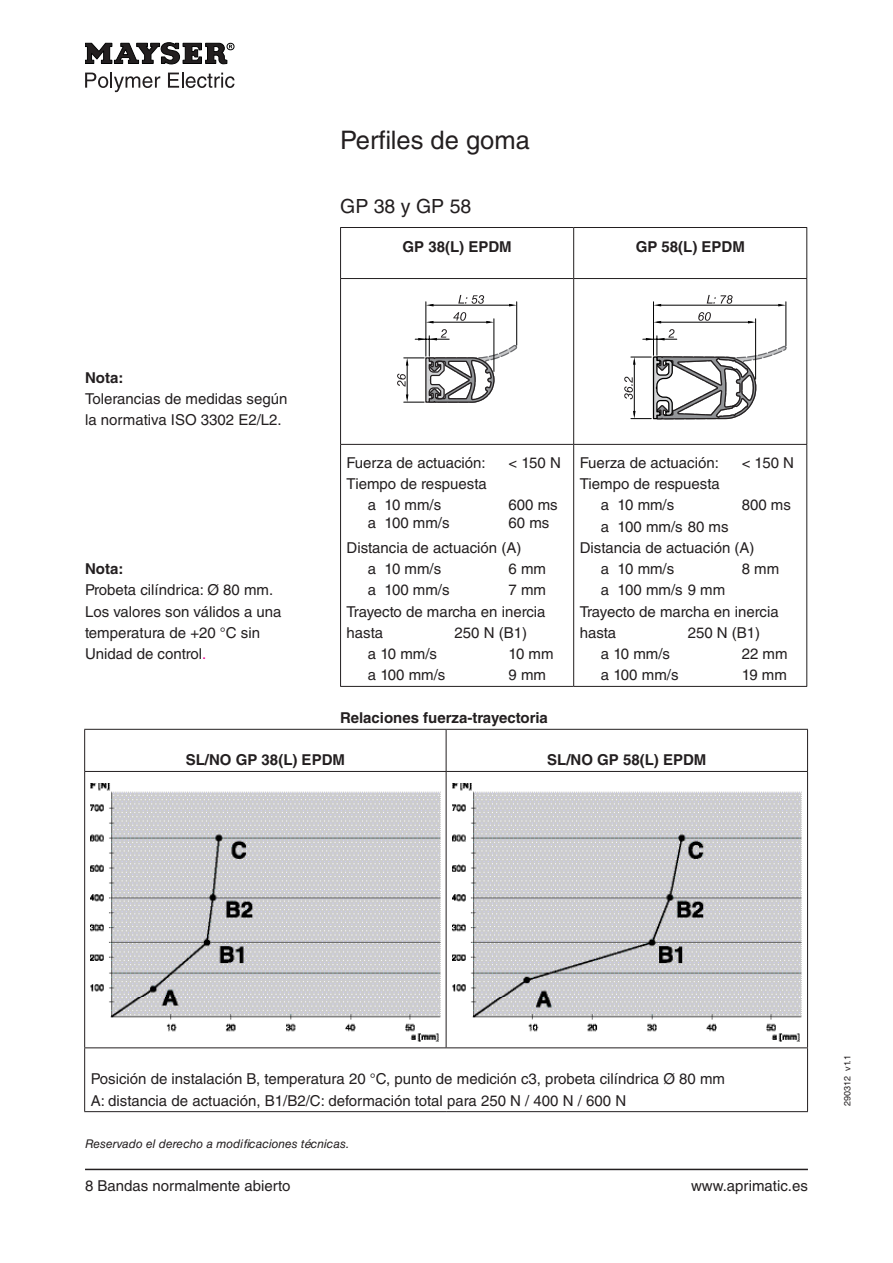
<style>
.page{position:relative;width:893px;height:1263px;background:#fff}
.page>*{position:absolute;margin:0;border:0;box-sizing:border-box;transform-origin:0 0}
.t1{font:25.5px "Helvetica LT Std";color:#231f20}
.t2{font:19.5px "Helvetica LT Std";color:#231f20}
.t3{font:15px/21.3px "Helvetica LT Std";color:#231f20}
.t4{font:700 15px "Helvetica LT Std";color:#231f20}
.t5{font:italic 12px "Helvetica LT Std";color:#231f20}
.t6{font:9px "Helvetica LT Std";color:#231f20}
.s1{color:#ed028c}
</style>
<div class="page">
<hr style="left:85px;top:1169px;width:723px;height:1px;background:#231f20">
<svg style="left:85px;top:43px;width:150px;height:21px"></svg>
<svg style="left:85px;top:73px;width:75px;height:19px"></svg>
<svg style="left:168px;top:73px;width:67px;height:15px"></svg>
<hr style="left:340px;top:227px;width:234px;height:1px;background:#231f20">
<hr style="left:340px;top:228px;width:1px;height:50px;background:#231f20">
<hr style="left:574px;top:227px;width:233px;height:1px;background:#231f20">
<hr style="left:573px;top:228px;width:1px;height:50px;background:#231f20">
<hr style="left:806px;top:228px;width:1px;height:50px;background:#231f20">
<hr style="left:340px;top:278px;width:234px;height:1px;background:#231f20">
<hr style="left:340px;top:279px;width:1px;height:165px;background:#231f20">
<hr style="left:574px;top:278px;width:233px;height:1px;background:#231f20">
<hr style="left:573px;top:279px;width:1px;height:165px;background:#231f20">
<hr style="left:806px;top:279px;width:1px;height:165px;background:#231f20">
<hr style="left:340px;top:444px;width:234px;height:1px;background:#231f20">
<hr style="left:340px;top:445px;width:1px;height:241px;background:#231f20">
<hr style="left:574px;top:444px;width:233px;height:1px;background:#231f20">
<hr style="left:573px;top:445px;width:1px;height:241px;background:#231f20">
<hr style="left:806px;top:445px;width:1px;height:241px;background:#231f20">
<hr style="left:340px;top:686px;width:234px;height:1px;background:#231f20">
<hr style="left:574px;top:686px;width:233px;height:1px;background:#231f20">
<hr style="left:426px;top:302px;width:1px;height:54px;background:#000">
<hr style="left:494px;top:319px;width:1px;height:52px;background:#000">
<hr style="left:430px;top:322px;width:60px;height:1px;background:#000">
<svg style="left:486px;top:321px;width:8px;height:2px"></svg>
<svg style="left:453px;top:312px;width:13px;height:9px"></svg>
<hr style="left:516px;top:302px;width:1px;height:43px;background:#000">
<hr style="left:430px;top:305px;width:82px;height:1px;background:#000">
<svg style="left:509px;top:304px;width:8px;height:2px"></svg>
<svg style="left:458px;top:295px;width:26px;height:9px"></svg>
<svg style="left:397px;top:329px;width:120px;height:74px"></svg>
<hr style="left:653px;top:302px;width:1px;height:53px;background:#000">
<hr style="left:755px;top:319px;width:1px;height:60px;background:#000">
<hr style="left:657px;top:322px;width:95px;height:1px;background:#000">
<svg style="left:698px;top:312px;width:13px;height:9px"></svg>
<hr style="left:786px;top:302px;width:1px;height:44px;background:#000">
<hr style="left:658px;top:305px;width:123px;height:1px;background:#000">
<svg style="left:778px;top:304px;width:8px;height:2px"></svg>
<svg style="left:707px;top:295px;width:26px;height:9px"></svg>
<svg style="left:624px;top:329px;width:162px;height:90px"></svg>
<hr style="left:84px;top:729px;width:362px;height:1px;background:#231f20">
<hr style="left:84px;top:730px;width:1px;height:41px;background:#231f20">
<hr style="left:446px;top:729px;width:362px;height:1px;background:#231f20">
<hr style="left:446px;top:730px;width:1px;height:41px;background:#231f20">
<hr style="left:807px;top:730px;width:1px;height:41px;background:#231f20">
<hr style="left:84px;top:771px;width:362px;height:1px;background:#231f20">
<hr style="left:84px;top:772px;width:1px;height:275px;background:#231f20">
<hr style="left:446px;top:771px;width:362px;height:1px;background:#231f20">
<hr style="left:446px;top:772px;width:1px;height:275px;background:#231f20">
<hr style="left:807px;top:772px;width:1px;height:275px;background:#231f20">
<hr style="left:84px;top:1047px;width:362px;height:1px;background:#231f20">
<hr style="left:84px;top:1048px;width:1px;height:63px;background:#231f20">
<hr style="left:446px;top:1047px;width:362px;height:1px;background:#231f20">
<hr style="left:807px;top:1048px;width:1px;height:63px;background:#231f20">
<hr style="left:84px;top:1111px;width:362px;height:1px;background:#231f20">
<hr style="left:446px;top:1111px;width:362px;height:1px;background:#231f20">
<img style="left:91px;top:783px;width:349px;height:258px">
<img style="left:452px;top:783px;width:350px;height:258px">
<h1 class="t1" style="left:340px;top:125px;width:191px">Perfiles de goma</h1>
<p class="t4" style="left:85px;top:368px;width:40px">Nota:</p>
<p class="t3" style="left:85px;top:388px;width:204px">Tolerancias de medidas según la normativa ISO 3302 E2/L2.</p>
<p class="t4" style="left:85px;top:560px;width:40px">Nota:</p>
<p class="t3" style="left:85px;top:579px;width:198px">Probeta cilíndrica: Ø 80 mm.<br>Los valores son válidos a una temperatura de +20 °C sin<br>Unidad de control<span class="s1">.</span></p>
<h2 class="t2" style="left:340px;top:194px;width:133px">GP 38 y GP 58</h2>
<p class="t4" style="left:402px;top:238px;width:111px">GP 38(L) EPDM</p>
<p class="t4" style="left:636px;top:238px;width:111px">GP 58(L) EPDM</p>
<p class="t3" style="left:347px;top:452px;width:141px">Fuerza de actuación:</p>
<p class="t3" style="left:509px;top:452px;width:54px">&lt; 150 N</p>
<p class="t3" style="left:368px;top:473px;width:120px;text-indent:-21px">Tiempo de respuesta a 10 mm/s</p>
<p class="t3" style="left:509px;top:494px;width:51px">600 ms</p>
<p class="t3" style="left:580px;top:452px;width:141px">Fuerza de actuación:</p>
<p class="t3" style="left:742px;top:452px;width:54px">&lt; 150 N</p>
<p class="t3" style="left:601px;top:473px;width:120px;text-indent:-21px">Tiempo de respuesta a 10 mm/s</p>
<p class="t3" style="left:742px;top:494px;width:51px">800 ms</p>
<p class="t3" style="left:368px;top:512px;width:83px">a 100 mm/s</p>
<p class="t3" style="left:347px;top:511px;width:204px;line-height:24.6px;text-indent:162px">60 ms<br>Distancia de actuación (A)</p>
<p class="t3" style="left:368px;top:558px;width:75px">a 10 mm/s</p>
<p class="t3" style="left:509px;top:558px;width:39px">6 mm</p>
<p class="t3" style="left:368px;top:579px;width:83px">a 100 mm/s</p>
<p class="t3" style="left:347px;top:579px;width:201px;text-align:justify;text-indent:162px">7 mm Trayecto de marcha en inercia hasta</p>
<p class="t3" style="left:455px;top:622px;width:74px">250 N (B1)</p>
<p class="t3" style="left:601px;top:516px;width:129px">a 100 mm/s 80 ms</p>
<p class="t3" style="left:580px;top:537px;width:176px">Distancia de actuación (A)</p>
<p class="t3" style="left:601px;top:558px;width:75px">a 10 mm/s</p>
<p class="t3" style="left:742px;top:558px;width:39px">8 mm</p>
<p class="t3" style="left:580px;top:579px;width:200px;text-indent:21px">a 100 mm/s 9 mm<br>Trayecto de marcha en inercia hasta</p>
<p class="t3" style="left:688px;top:622px;width:74px">250 N (B1)</p>
<p class="t3" style="left:368px;top:643px;width:71px">a 10 mm/s</p>
<p class="t3" style="left:509px;top:643px;width:47px">10 mm</p>
<p class="t3" style="left:368px;top:664px;width:79px">a 100 mm/s</p>
<p class="t3" style="left:509px;top:664px;width:39px">9 mm</p>
<p class="t3" style="left:601px;top:643px;width:71px">a 10 mm/s</p>
<p class="t3" style="left:742px;top:643px;width:47px">22 mm</p>
<p class="t3" style="left:601px;top:664px;width:79px">a 100 mm/s</p>
<p class="t3" style="left:742px;top:664px;width:47px">19 mm</p>
<p class="t4" style="left:340px;top:708px;width:209px">Relaciones fuerza-trayectoria</p>
<p class="t4" style="left:186px;top:751px;width:161px">SL/NO GP 38(L) EPDM</p>
<p class="t4" style="left:547px;top:751px;width:161px">SL/NO GP 58(L) EPDM</p>
<p class="t3" style="left:91px;top:1068px;width:636px">Posición de instalación B, temperatura 20 °C, punto de medición c3, probeta cilíndrica Ø 80 mm<br>A: distancia de actuación, B1/B2/C: deformación total para 250 N / 400 N / 600 N</p>
<p class="t5" style="left:85px;top:1137px;width:266px">Reservado el derecho a modificaciones técnicas.</p>
<p class="t3" style="left:85px;top:1175px;width:207px">8 Bandas normalmente abierto</p>
<p class="t3" style="left:691px;top:1175px;width:118px">www.aprimatic.es</p>
<p class="t6" style="left:842px;top:1106px;width:52px;rotate:-90deg">290312 v1.1</p>
</div>
